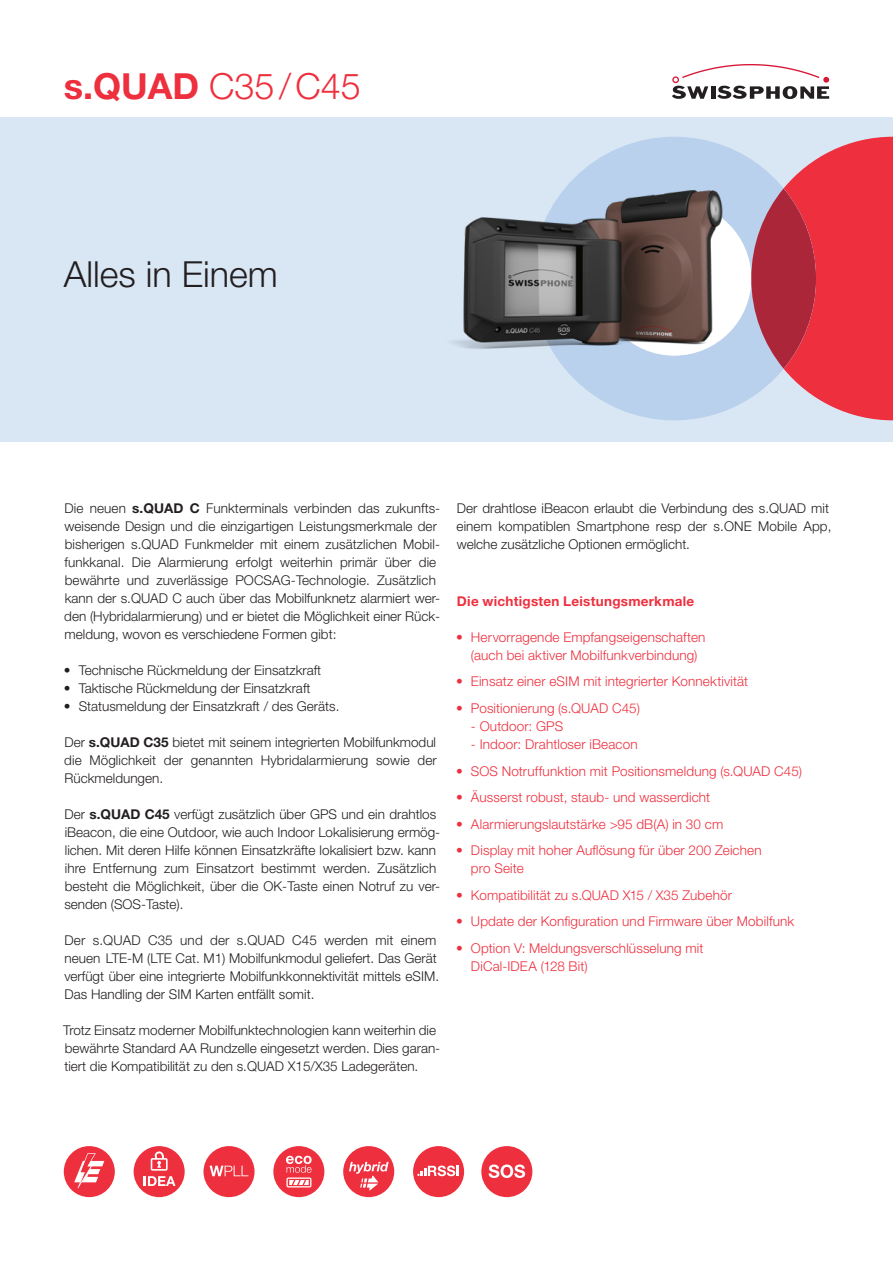
<style>
.page{position:relative;width:893px;height:1263px;background:#fff}
.page>*{position:absolute;margin:0;border:0;box-sizing:border-box;transform-origin:0 0}
.t1{font:300 36px "Helvetica Neue LT Std";color:#ee2f3e}
.t2{font:300 36px "Helvetica Neue LT Std";color:#231f20}
.t3{font:300 13.5px/18px "Helvetica Neue LT Std";color:#231f20}
.t4{font:300 13.5px/18px "Helvetica Neue LT Std";letter-spacing:.01em;color:#ee2f3e}
.t5{font:700 13.5px "Helvetica Neue LT Std";letter-spacing:.02em;color:#ee2f3e}
.s1{font-weight:700}
</style>
<div class="page">
<div style="left:0;top:117px;width:893px;height:324px;background:#d9e7f5"></div>
<svg style="left:558px;top:137px;width:225px;height:283px;fill:#b9d1ec"></svg>
<svg style="left:784px;top:137px;width:109px;height:283px;background:#eb4655"></svg>
<div style="left:597px;top:201px;width:154px;height:155px;background:#fff;border-radius:50%"></div>
<svg style="left:751px;top:188px;width:65px;height:181px;background:#b13347"></svg>
<svg style="left:672px;top:64px;width:157px;height:35px"></svg>
<div style="left:481px;top:1146px;width:51px;height:51px;background:#ee2f3e;border-radius:50%"></div>
<svg style="left:489px;top:1164px;width:36px;height:14px"></svg>
<div style="left:134px;top:1146px;width:51px;height:51px;background:#ee2f3e;border-radius:50%"></div>
<svg style="left:144px;top:1151px;width:31px;height:35px"></svg>
<div style="left:273px;top:1146px;width:51px;height:51px;background:#ee2f3e;border-radius:50%"></div>
<svg style="left:286px;top:1156px;width:26px;height:31px"></svg>
<div style="left:203px;top:1146px;width:52px;height:51px;background:#ee2f3e;border-radius:50%"></div>
<svg style="left:210px;top:1166px;width:38px;height:10px"></svg>
<div style="left:343px;top:1146px;width:51px;height:51px;background:#ee2f3e;border-radius:50%"></div>
<svg style="left:349px;top:1162px;width:40px;height:29px"></svg>
<div style="left:64px;top:1146px;width:51px;height:51px;background:#ee2f3e;border-radius:50%"></div>
<svg style="left:74px;top:1153px;width:30px;height:35px"></svg>
<div style="left:413px;top:1146px;width:51px;height:51px;background:#ee2f3e;border-radius:50%"></div>
<svg style="left:417px;top:1165px;width:42px;height:11px"></svg>
<img style="left:452px;top:191px;width:285px;height:168px">
<h1 class="t1" style="left:64px;top:64px;width:299px"><span class="s1">s.QUAD</span> C35/C45</h1>
<h1 class="t2" style="left:64px;top:253px;width:216px">Alles in Einem</h1>
<p class="t3" style="left:64px;top:499px;width:378px">Die neuen <span class="s1">s.QUAD C</span> Funkterminals verbinden das zukunfts&shy;weisende Design und die einzigartigen Leistungsmerkmale der bisherigen s.QUAD Funkmelder mit einem zusätzlichen Mobil&shy;funkkanal. Die Alarmierung erfolgt weiterhin primär über die bewährte und zuverlässige POCSAG-Technologie. Zusätzlich kann der s.QUAD C auch über das Mobilfunknetz alarmiert wer&shy;den (Hybridalarmierung) und er bietet die Möglichkeit einer Rück&shy;meldung, wovon es verschiedene Formen gibt:</p>
<p class="t3" style="left:64px;top:661px;width:259px">• Technische Rückmeldung der Einsatzkraft</p>
<p class="t3" style="left:64px;top:679px;width:248px">• Taktische Rückmeldung der Einsatzkraft</p>
<p class="t3" style="left:64px;top:697px;width:277px">• Statusmeldung der Einsatzkraft / des Geräts.</p>
<p class="t3" style="left:64px;top:733px;width:374px;text-align:justify">Der <span class="s1">s.QUAD C35</span> bietet mit seinem integrierten Mobilfunkmodul die Möglichkeit der genannten Hybridalarmierung sowie der Rückmeldungen.</p>
<p class="t3" style="left:64px;top:805px;width:377px">Der <span class="s1">s.QUAD C45</span> verfügt zusätzlich über GPS und ein drahtlos iBeacon, die eine Outdoor, wie auch Indoor Lokalisierung ermög&shy;lichen. Mit deren Hilfe können Einsatzkräfte lokalisiert bzw. kann ihre Entfernung zum Einsatzort bestimmt werden. Zusätzlich besteht die Möglichkeit, über die OK-Taste einen Notruf zu ver&shy;senden (SOS-Taste).</p>
<p class="t3" style="left:64px;top:931px;width:376px">Der s.QUAD C35 und der s.QUAD C45 werden mit einem neuen LTE-M (LTE Cat. M1) Mobilfunkmodul geliefert. Das Gerät verfügt über eine integrierte Mobilfunkkonnektivität mittels eSIM.<br>Das Handling der SIM Karten entfällt somit.</p>
<p class="t3" style="left:63px;top:1021px;width:379px">Trotz Einsatz moderner Mobilfunktechnologien kann weiterhin die bewährte Standard AA Rundzelle eingesetzt werden. Dies garan&shy;tiert die Kompatibilität zu den s.QUAD X15/X35 Ladegeräten.</p>
<p class="t3" style="left:457px;top:499px;width:376px">Der drahtlose iBeacon erlaubt die Verbindung des s.QUAD mit einem kompatiblen Smartphone resp der s.ONE Mobile App, welche zusätzliche Optionen ermöglicht.</p>
<p class="t5" style="left:457px;top:593px;width:239px">Die wichtigsten Leistungsmerkmale</p>
<p class="t4" style="left:456px;top:628px;width:251px;text-align:center">• Hervorragende Empfangseigenschaften (auch bei aktiver Mobilfunkverbindung)</p>
<p class="t4" style="left:456px;top:672px;width:294px">• Einsatz einer eSIM mit integrierter Konnektivität</p>
<p class="t4" style="left:456px;top:699px;width:185px">• Positionierung (s.QUAD C45)</p>
<p class="t4" style="left:471px;top:717px;width:94px">- Outdoor: GPS</p>
<p class="t4" style="left:471px;top:735px;width:168px">- Indoor: Drahtloser iBeacon</p>
<p class="t4" style="left:456px;top:761px;width:347px">• SOS Notruffunktion mit Positionsmeldung (s.QUAD C45)</p>
<p class="t4" style="left:456px;top:788px;width:256px">• Äusserst robust, staub- und wasserdicht</p>
<p class="t4" style="left:456px;top:814px;width:269px">• Alarmierungslautstärke &gt;95 dB(A) in 30 cm</p>
<p class="t4" style="left:471px;top:841px;width:292px;text-indent:-15px">• Display mit hoher Auflösung für über 200 Zeichen pro Seite</p>
<p class="t4" style="left:456px;top:885px;width:277px">• Kompatibilität zu s.QUAD X15 / X35 Zubehör</p>
<p class="t4" style="left:456px;top:912px;width:340px">• Update der Konfiguration und Firmware über Mobilfunk</p>
<p class="t4" style="left:471px;top:938px;width:234px;text-indent:-15px">• Option V: Meldungsverschlüsselung mit<br>DiCal-IDEA (128 Bit)</p>
</div>
